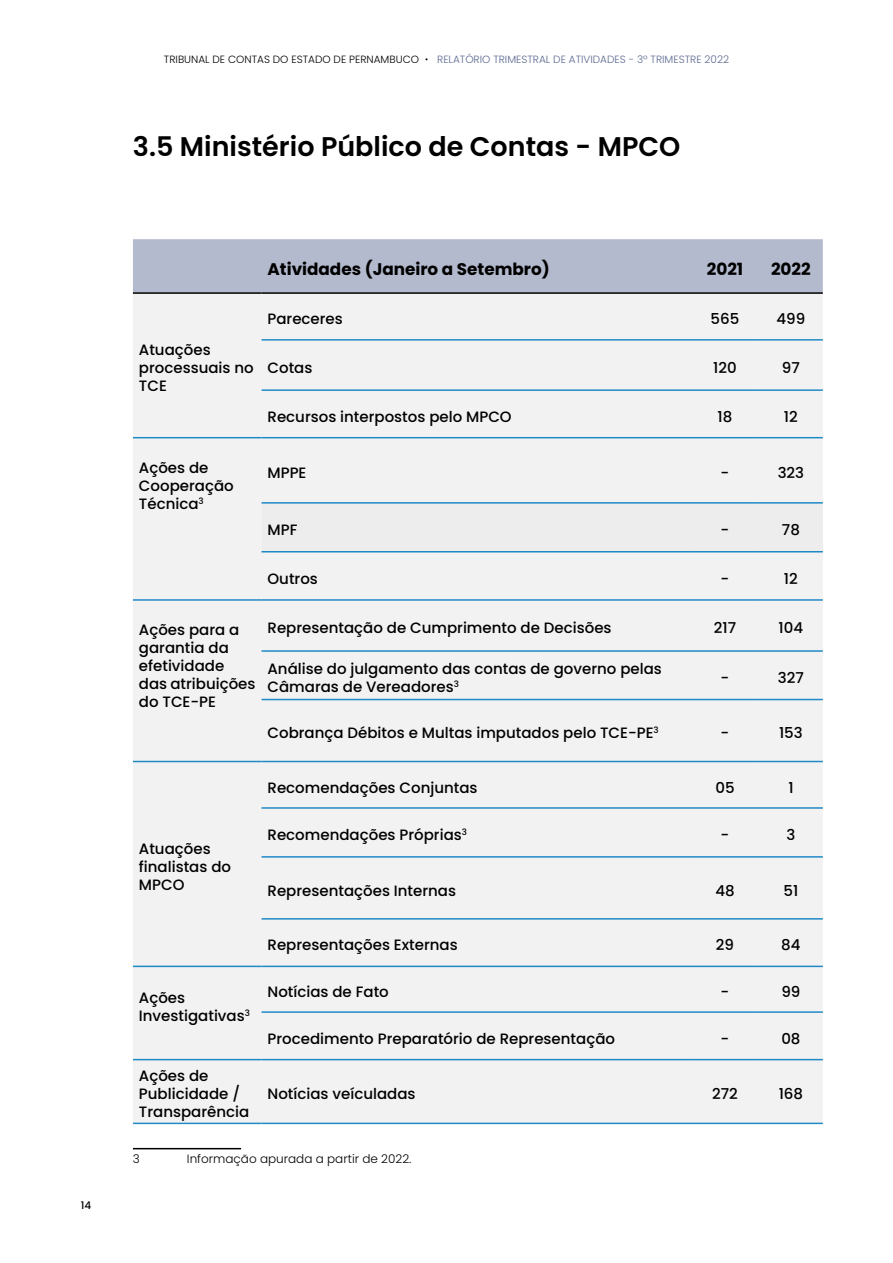
<style>
.page{position:relative;width:893px;height:1263px;background:#fff}
.page>*{position:absolute;margin:0;border:0;box-sizing:border-box;transform-origin:0 0}
.t1{font:600 27px "Poppins";color:#000}
.t2{font:700 16.8px "Poppins";color:#000}
.t3{font:500 15px/18px "Poppins";color:#000}
.t4{font:300 12px "Poppins";color:#000}
.t5{font:300 10.5px "Poppins";color:#5c6991}
.t6{font:500 10.5px "Poppins";color:#000}
.s1{color:#000}
.s2{font-family:"Raleway";font-weight:500;color:#000}
</style>
<div class="page">
<div style="left:133px;top:239px;width:690px;height:53px;background:#b4bacd"></div>
<div style="left:133px;top:294px;width:690px;height:828px;background:#f2f2f2"></div>
<div style="left:261px;top:504px;width:562px;height:47px;background:#ededed"></div>
<hr style="left:133px;top:292px;width:128px;height:2px;background:#000">
<hr style="left:261px;top:292px;width:430px;height:2px;background:#000">
<hr style="left:691px;top:292px;width:68px;height:2px;background:#000">
<hr style="left:759px;top:292px;width:64px;height:2px;background:#000">
<hr style="left:133px;top:437px;width:128px;height:1px;background:#1f8ac6">
<hr style="left:261px;top:437px;width:430px;height:1px;background:#1f8ac6">
<hr style="left:691px;top:437px;width:68px;height:1px;background:#1f8ac6">
<hr style="left:759px;top:437px;width:64px;height:1px;background:#1f8ac6">
<hr style="left:133px;top:599px;width:128px;height:2px;background:#1f8ac6">
<hr style="left:261px;top:599px;width:430px;height:2px;background:#1f8ac6">
<hr style="left:691px;top:599px;width:68px;height:2px;background:#1f8ac6">
<hr style="left:759px;top:599px;width:64px;height:2px;background:#1f8ac6">
<hr style="left:261px;top:339px;width:430px;height:2px;background:#1f8ac6">
<hr style="left:691px;top:339px;width:68px;height:2px;background:#1f8ac6">
<hr style="left:759px;top:339px;width:64px;height:2px;background:#1f8ac6">
<hr style="left:261px;top:389px;width:430px;height:2px;background:#1f8ac6">
<hr style="left:691px;top:389px;width:68px;height:2px;background:#1f8ac6">
<hr style="left:759px;top:389px;width:64px;height:2px;background:#1f8ac6">
<hr style="left:261px;top:502px;width:430px;height:2px;background:#1f8ac6">
<hr style="left:691px;top:502px;width:68px;height:2px;background:#1f8ac6">
<hr style="left:759px;top:502px;width:64px;height:2px;background:#1f8ac6">
<hr style="left:261px;top:551px;width:430px;height:1px;background:#1f8ac6">
<hr style="left:691px;top:551px;width:68px;height:1px;background:#1f8ac6">
<hr style="left:759px;top:551px;width:64px;height:1px;background:#1f8ac6">
<hr style="left:261px;top:650px;width:430px;height:2px;background:#1f8ac6">
<hr style="left:691px;top:650px;width:68px;height:2px;background:#1f8ac6">
<hr style="left:759px;top:650px;width:64px;height:2px;background:#1f8ac6">
<hr style="left:261px;top:699px;width:430px;height:1px;background:#1f8ac6">
<hr style="left:691px;top:699px;width:68px;height:1px;background:#1f8ac6">
<hr style="left:759px;top:699px;width:64px;height:1px;background:#1f8ac6">
<hr style="left:133px;top:761px;width:128px;height:1px;background:#1f8ac6">
<hr style="left:261px;top:761px;width:430px;height:1px;background:#1f8ac6">
<hr style="left:691px;top:761px;width:68px;height:1px;background:#1f8ac6">
<hr style="left:759px;top:761px;width:64px;height:1px;background:#1f8ac6">
<hr style="left:261px;top:807px;width:430px;height:2px;background:#1f8ac6">
<hr style="left:691px;top:807px;width:68px;height:2px;background:#1f8ac6">
<hr style="left:759px;top:807px;width:64px;height:2px;background:#1f8ac6">
<hr style="left:261px;top:856px;width:430px;height:2px;background:#1f8ac6">
<hr style="left:691px;top:856px;width:68px;height:2px;background:#1f8ac6">
<hr style="left:759px;top:856px;width:64px;height:2px;background:#1f8ac6">
<hr style="left:261px;top:918px;width:430px;height:1px;background:#1f8ac6">
<hr style="left:691px;top:918px;width:68px;height:1px;background:#1f8ac6">
<hr style="left:759px;top:918px;width:64px;height:1px;background:#1f8ac6">
<hr style="left:133px;top:966px;width:128px;height:1px;background:#1f8ac6">
<hr style="left:261px;top:966px;width:430px;height:1px;background:#1f8ac6">
<hr style="left:691px;top:966px;width:68px;height:1px;background:#1f8ac6">
<hr style="left:759px;top:966px;width:64px;height:1px;background:#1f8ac6">
<hr style="left:261px;top:1011px;width:430px;height:2px;background:#1f8ac6">
<hr style="left:691px;top:1011px;width:68px;height:2px;background:#1f8ac6">
<hr style="left:759px;top:1011px;width:64px;height:2px;background:#1f8ac6">
<hr style="left:133px;top:1059px;width:128px;height:1px;background:#1f8ac6">
<hr style="left:261px;top:1059px;width:430px;height:1px;background:#1f8ac6">
<hr style="left:691px;top:1059px;width:68px;height:1px;background:#1f8ac6">
<hr style="left:759px;top:1059px;width:64px;height:1px;background:#1f8ac6">
<hr style="left:133px;top:1122px;width:128px;height:2px;background:#1f8ac6">
<hr style="left:261px;top:1122px;width:430px;height:2px;background:#1f8ac6">
<hr style="left:691px;top:1122px;width:68px;height:2px;background:#1f8ac6">
<hr style="left:759px;top:1122px;width:64px;height:2px;background:#1f8ac6">
<hr style="left:133px;top:1148px;width:108px;height:1px;background:#000">
<p class="t6" style="left:81px;top:1199px;width:12px">14</p>
<p class="t5" style="left:164px;top:53px;width:566px"><span class="s1">TRIBUNAL DE CONTAS DO ESTADO DE PERNAMBUCO</span> <span class="s2">•</span> RELATÓRIO TRIMESTRAL DE ATIVIDADES - 3º TRIMESTRE 2022</p>
<h1 class="t1" style="left:133px;top:131px;width:549px">3.5 Ministério Público de Contas - MPCO</h1>
<p class="t3" style="left:139px;top:341px;width:116px">Atuações processuais no<br>TCE</p>
<p class="t2" style="left:267px;top:259px;width:284px">Atividades (Janeiro a Setembro)</p>
<p class="t2" style="left:707px;top:259px;width:38px">2021</p>
<p class="t2" style="left:771px;top:259px;width:41px">2022</p>
<p class="t3" style="left:268px;top:310px;width:77px">Pareceres</p>
<p class="t3" style="left:711px;top:310px;width:30px">565</p>
<p class="t3" style="left:776px;top:310px;width:30px">499</p>
<p class="t3" style="left:268px;top:359px;width:46px">Cotas</p>
<p class="t3" style="left:713px;top:359px;width:25px">120</p>
<p class="t3" style="left:782px;top:359px;width:19px">97</p>
<p class="t3" style="left:268px;top:408px;width:246px">Recursos interpostos pelo MPCO</p>
<p class="t3" style="left:718px;top:408px;width:16px">18</p>
<p class="t3" style="left:784px;top:408px;width:15px">12</p>
<p class="t3" style="left:139px;top:458px;width:96px">Ações de<br>Cooperação<br>Técnica<sup>3</sup></p>
<p class="t3" style="left:267px;top:464px;width:40px">MPPE</p>
<p class="t3" style="left:721px;top:464px;width:10px">-</p>
<p class="t3" style="left:778px;top:464px;width:28px">323</p>
<p class="t3" style="left:267px;top:521px;width:31px">MPF</p>
<p class="t3" style="left:721px;top:521px;width:10px">-</p>
<p class="t3" style="left:782px;top:521px;width:19px">78</p>
<p class="t3" style="left:267px;top:569px;width:52px">Outros</p>
<p class="t3" style="left:721px;top:569px;width:10px">-</p>
<p class="t3" style="left:784px;top:569px;width:15px">12</p>
<p class="t3" style="left:139px;top:620px;width:118px">Ações para a garantia da efetividade das atribuições do TCE-PE</p>
<p class="t3" style="left:268px;top:619px;width:346px">Representação de Cumprimento de Decisões</p>
<p class="t3" style="left:714px;top:619px;width:24px">217</p>
<p class="t3" style="left:779px;top:619px;width:26px">104</p>
<p class="t3" style="left:268px;top:660px;width:396px">Análise do julgamento das contas de governo pelas<br>Câmaras de Vereadores<sup>3</sup></p>
<p class="t3" style="left:721px;top:669px;width:10px">-</p>
<p class="t3" style="left:778px;top:669px;width:27px">327</p>
<p class="t3" style="left:139px;top:840px;width:94px">Atuações finalistas do<br>MPCO</p>
<p class="t3" style="left:139px;top:989px;width:113px">Ações<br>Investigativas<sup>3</sup></p>
<p class="t3" style="left:139px;top:1067px;width:112px">Ações de<br>Publicidade /<br>Transparência</p>
<p class="t3" style="left:267px;top:724px;width:393px">Cobrança Débitos e Multas imputados pelo TCE-PE<sup>3</sup></p>
<p class="t3" style="left:721px;top:724px;width:10px">-</p>
<p class="t3" style="left:779px;top:724px;width:25px">153</p>
<p class="t3" style="left:268px;top:778px;width:212px">Recomendações Conjuntas</p>
<p class="t3" style="left:715px;top:778px;width:21px">05</p>
<p class="t3" style="left:788px;top:778px;width:7px">1</p>
<p class="t3" style="left:268px;top:826px;width:201px">Recomendações Próprias<sup>3</sup></p>
<p class="t3" style="left:721px;top:826px;width:10px">-</p>
<p class="t3" style="left:786px;top:826px;width:10px">3</p>
<p class="t3" style="left:267px;top:881px;width:190px">Representações Internas</p>
<p class="t3" style="left:715px;top:881px;width:21px">48</p>
<p class="t3" style="left:783px;top:881px;width:16px">51</p>
<p class="t3" style="left:267px;top:936px;width:192px">Representações Externas</p>
<p class="t3" style="left:716px;top:936px;width:20px">29</p>
<p class="t3" style="left:781px;top:936px;width:21px">84</p>
<p class="t3" style="left:267px;top:983px;width:123px">Notícias de Fato</p>
<p class="t3" style="left:721px;top:983px;width:10px">-</p>
<p class="t3" style="left:781px;top:983px;width:21px">99</p>
<p class="t3" style="left:267px;top:1029px;width:349px">Procedimento Preparatório de Representação</p>
<p class="t3" style="left:721px;top:1029px;width:10px">-</p>
<p class="t3" style="left:781px;top:1029px;width:21px">08</p>
<p class="t3" style="left:268px;top:1085px;width:150px">Notícias veículadas</p>
<p class="t3" style="left:712px;top:1085px;width:27px">272</p>
<p class="t3" style="left:779px;top:1085px;width:26px">168</p>
<p class="t4" style="left:133px;top:1152px;width:9px">3</p>
<p class="t4" style="left:187px;top:1152px;width:226px">Informação apurada a partir de 2022.</p>
</div>
